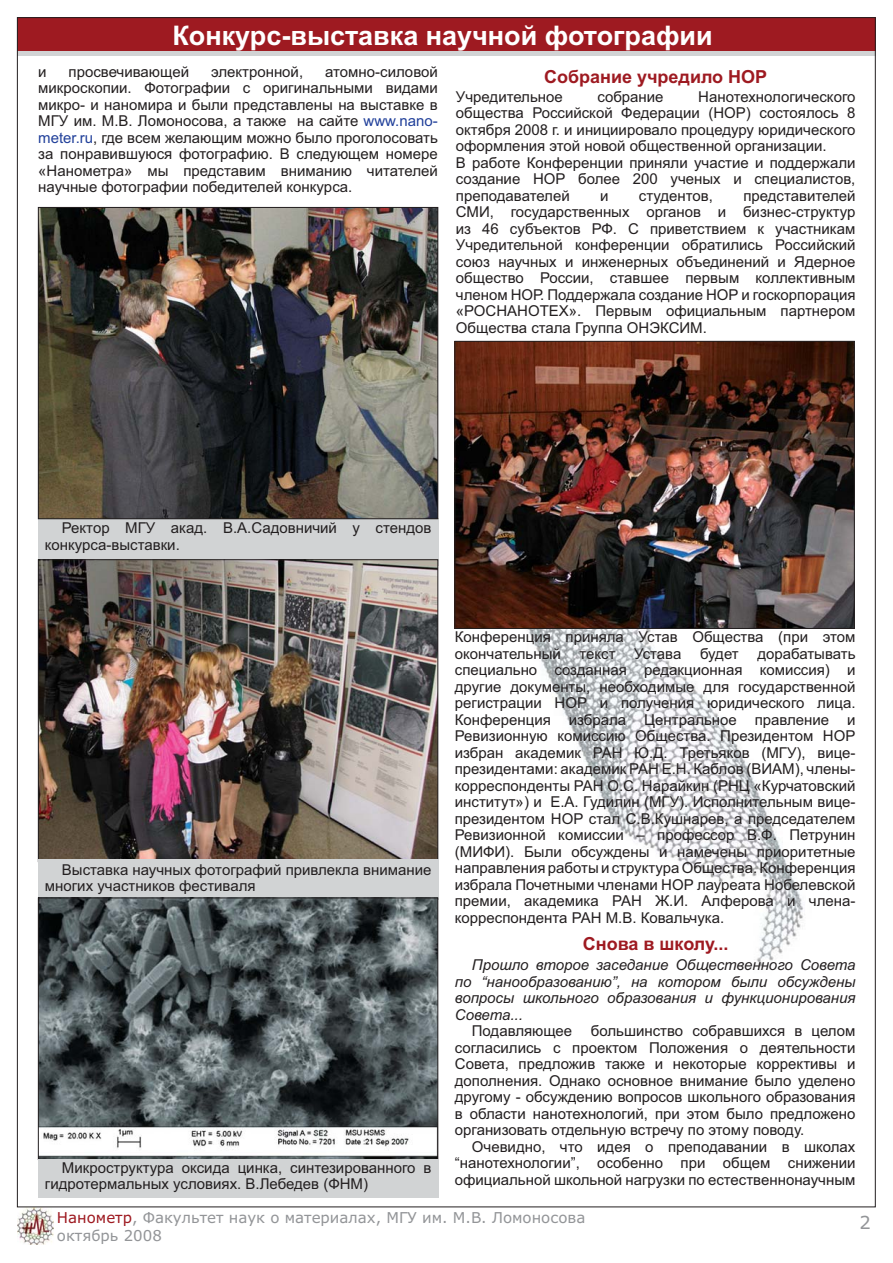
<style>
.page{position:relative;width:893px;height:1263px;background:#fff}
.page>*{position:absolute;margin:0;border:0;box-sizing:border-box;transform-origin:0 0}
.t1{font:700 27px "Arial";color:#fff}
.t2{font:700 18px "Arial";color:#9e1a21}
.t3{font:18px "Verdana";color:#939598}
.t4{font:15px/16.5px "Arial";color:#231f20;text-align:justify}
.t5{font:italic 15px/16.5px "Arial";color:#231f20;text-align:justify}
.t6{font:15px/18px "Verdana";color:#939598}
.s1{color:#21409a}
.s2{color:#9e1a21}
</style>
<div class="page">
<img style="left:527px;top:629px;width:277px;height:338px">
<img style="left:17px;top:1207px;width:37px;height:38px">
<div style="left:17px;top:17px;width:859px;height:34px;background:#9e1a21"></div>
<div style="left:17px;top:51px;width:859px;height:5px;background:#d1d3d4"></div>
<div style="left:38px;top:518px;width:401px;height:47px;background:#d1d3d4"></div>
<img style="left:40px;top:209px;width:396px;height:308px">
<div style="left:38px;top:207px;width:400px;height:312px;border:1px solid #231f20"></div>
<img style="left:40px;top:561px;width:396px;height:299px">
<div style="left:38px;top:860px;width:401px;height:40px;background:#d1d3d4"></div>
<img style="left:40px;top:900px;width:396px;height:258px">
<div style="left:38px;top:898px;width:400px;height:262px;border:1px solid #231f20"></div>
<div style="left:38px;top:1159px;width:401px;height:39px;background:#d1d3d4"></div>
<img style="left:456px;top:343px;width:397px;height:284px">
<div style="left:454px;top:341px;width:401px;height:288px;border:1px solid #231f20"></div>
<h1 class="t1" style="left:172px;top:20px;width:542px">Конкурс-выставка научной фотографии</h1>
<p class="t2" style="left:544px;top:66px;width:225px">Собрание учредило НОР</p>
<p class="t4" style="left:38px;top:65px;width:401px;text-indent:287px">атомно-силовой микроскопии. Фотографии с оригинальными видами микро- и наномира и были представлены на выставке в МГУ им. М.В. Ломоносова, а также на сайте <span class="s1">www.nano&shy;meter.ru</span>, где всем желающим можно было проголосовать за понравившуюся фотографию. В следующем номере «Нанометра» мы представим вниманию читателей научные фотографии победителей конкурса.</p>
<p class="t4" style="left:38px;top:65px;width:10px">и</p>
<p class="t4" style="left:69px;top:65px;width:122px">просвечивающей</p>
<p class="t4" style="left:211px;top:65px;width:94px">электронной,</p>
<p class="t4" style="left:456px;top:90px;width:108px">Учредительное</p>
<p class="t4" style="left:597px;top:90px;width:68px">собрание</p>
<p class="t4" style="left:456px;top:90px;width:401px;text-align:left;text-indent:242px">Нанотехнологического общества Российской Федерации (НОР) состоялось 8 октября 2008 г. и инициировало процедуру юридического оформления этой новой общественной организации.<br>В работе Конференции приняли участие и поддержали создание НОР более 200 ученых и специалистов, преподавателей</p>
<p class="t4" style="left:456px;top:189px;width:401px;text-indent:287px">представителей СМИ, государственных органов и бизнес-структур из 46 субъектов РФ. С приветствием к участникам Учредительной конференции обратились Российский союз научных и инженерных объединений и Ядерное общество России, ставшее первым коллективным членом НОР. Поддержала создание НОР и госкорпорация «РОСНАНОТЕХ». Первым официальным партнером Общества стала Группа ОНЭКСИМ.</p>
<p class="t4" style="left:600px;top:189px;width:10px">и</p>
<p class="t4" style="left:639px;top:189px;width:76px">студентов,</p>
<p class="t4" style="left:45px;top:521px;width:388px;text-indent:17px">Ректор МГУ акад. В.А.Садовничий у стендов конкурса-выставки.</p>
<p class="t4" style="left:45px;top:863px;width:388px;text-indent:17px">Выставка научных фотографий привлекла внимание многих участников фестиваля</p>
<p class="t4" style="left:45px;top:1161px;width:388px;text-indent:17px">Микроструктура оксида цинка, синтезированного в гидротермальных условиях. В.Лебедев (ФНМ)</p>
<p class="t4" style="left:455px;top:630px;width:402px">Конференция приняла Устав Общества (при этом окончательный текст Устава будет дорабатывать специально созданная редакционная комиссия) и другие документы, необходимые для государственной регистрации НОР и получения юридического лица.<br>Конференция избрала Центральное правление и Ревизионную комиссию Общества. Президентом НОР избран академик РАН Ю.Д. Третьяков (МГУ), вице&shy;президентами: академик РАН Е.Н. Каблов (ВИАМ), члены&shy;корреспонденты РАН О.С. Нарайкин (РНЦ «Курчатовский институт») и Е.А. Гудилин (МГУ). Исполнительным вице&shy;президентом НОР стал С.В.Кушнарев, а председателем Ревизионной комиссии – профессор В.Ф. Петрунин (МИФИ). Были обсуждены и намечены приоритетные направления работы и структура Общества. Конференция избрала Почетными членами НОР лауреата Нобелевской премии, академика РАН Ж.И. Алферова и члена&shy;корреспондента РАН М.В. Ковальчука.</p>
<p class="t2" style="left:583px;top:933px;width:147px">Снова в школу...</p>
<p class="t5" style="left:455px;top:957px;width:402px;text-indent:17px">Прошло второе заседание Общественного Совета по “нанообразованию”, на котором были обсуждены вопросы школьного образования и функционирования Совета...</p>
<p class="t4" style="left:455px;top:1024px;width:402px;text-indent:17px">Подавляющее большинство собравшихся в целом согласились с проектом Положения о деятельности Совета, предложив также и некоторые коррективы и дополнения. Однако основное внимание было уделено другому - обсуждению вопросов школьного образования в области нанотехнологий, при этом было предложено организовать отдельную встречу по этому поводу.</p>
<p class="t4" style="left:455px;top:1140px;width:402px;text-indent:17px">Очевидно, что идея о преподавании в школах “нанотехнологии”, особенно при общем снижении официальной школьной нагрузки по естественнонаучным</p>
<p class="t6" style="left:57px;top:1209px;width:530px"><span class="s2">Нанометр</span>, Факультет наук о материалах, МГУ им. М.В. Ломоносова октябрь 2008</p>
<p class="t3" style="left:859px;top:1212px;width:13px">2</p>
</div>
